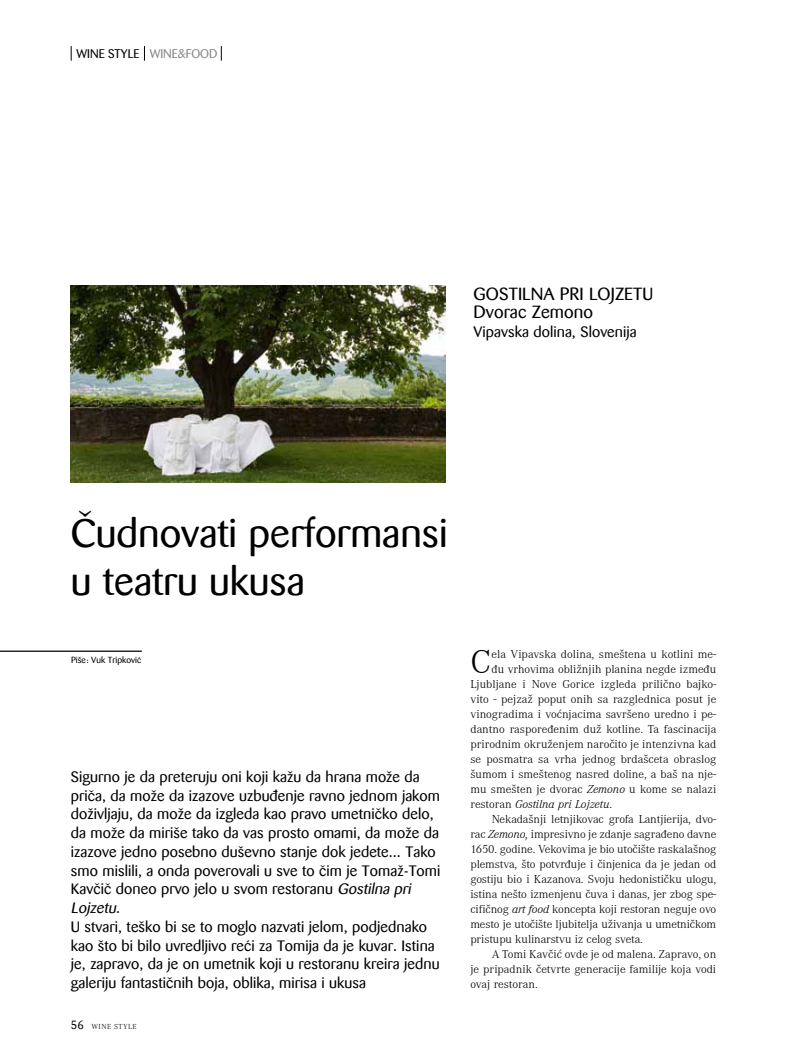
<style>
.page{position:relative;width:805px;height:1063px;background:#fff}
.page>*{position:absolute;margin:0;border:0;box-sizing:border-box;transform-origin:0 0}
.t1{font:39.38px/47.2px "Barmeno TE Bata";color:#000;scale:1.05 1}
.t2{font:300 34.25px "Corporate A";color:#000;scale:1.05 1}
.t3{font:17.5px/18.8px "Barmeno TE Bata";letter-spacing:.005em;color:#000;scale:1.05 1}
.t4{font:15px/18.8px "Barmeno TE Bata";letter-spacing:.005em;color:#000;scale:1.05 1}
.t5{font:12.5px "Barmeno TE Bata";color:#000}
.t6{font:300 11.88px "Corporate A";color:#000;scale:1.05 1}
.t7{font:italic 300 11.88px "Corporate A";color:#000;scale:1.05 1}
.t8{font:8.75px "Barmeno TE Bata";color:#000;scale:1.05 1}
.t9{font:300 7.5px "Corporate A";letter-spacing:.05em;color:#000;scale:1.05 1}
.s1{color:#878786}
.s2{font-style:italic}
.s3{font-style:normal}
.s4{font-family:"Barmeno TE Bata";font-weight:400;font-size:11.88px}
</style>
<div class="page">
<svg style="left:144px;top:46px;width:1px;height:15px"></svg>
<svg style="left:71px;top:46px;width:1px;height:15px"></svg>
<svg style="left:221px;top:46px;width:1px;height:15px"></svg>
<hr style="left:0;top:651px;width:142px;height:1px;background:#000">
<img style="left:71px;top:286px;width:374px;height:196px">
<p class="t5" style="left:76px;top:47px;width:141px">wi ne style <span class="s1">wi ne&amp;food</span></p>
<h3 class="t3" style="left:473px;top:284px;width:172px">Gostilna pri Lojzetu<br>Dvorac Zemono</h3>
<p class="t4" style="left:473px;top:323px;width:157px">Vipavska dolina, Slovenija</p>
<h1 class="t1" style="left:71px;top:511px;width:360px">Čudnovati performansi u teatru ukusa</h1>
<p class="t8" style="left:71px;top:655px;width:68px">Piše: Vuk Tripković</p>
<h2 class="t2" style="left:470px;top:643px;width:22px">C</h2>
<p class="t6" style="left:491px;top:648px;width:215px">ela Vipavska dolina, smeštena u kotlini me-</p>
<p class="t6" style="left:491px;top:663px;width:215px">đu vrhovima obližnjih planina negde između</p>
<p class="t6" style="left:470px;top:678px;width:235px">Ljubljane i Nove Gorice izgleda prilično bajko-</p>
<p class="t6" style="left:470px;top:693px;width:235px">vito - pejzaž poput onih sa razglednica posut je</p>
<p class="t6" style="left:470px;top:708px;width:235px">vinogradima i voćnjacima savršeno uredno i pe-</p>
<p class="t6" style="left:470px;top:723px;width:235px">dantno raspoređenim duž kotline. Ta fascinacija</p>
<p class="t6" style="left:470px;top:738px;width:235px">prirodnim okruženjem naročito je intenzivna kad</p>
<p class="t6" style="left:470px;top:753px;width:235px">se posmatra sa vrha jednog brdašceta obraslog</p>
<p class="t6" style="left:470px;top:768px;width:235px">šumom i smeštenog nasred doline, a baš na nje-</p>
<p class="t6" style="left:470px;top:783px;width:235px">mu smešten je dvorac <span class="s2">Zemono</span> u kome se nalazi</p>
<p class="t7" style="left:470px;top:798px;width:136px"><span class="s3">restoran</span> Gostilna pri Lojzetu<span class="s3">.</span></p>
<p class="t6" style="left:491px;top:813px;width:215px">Nekadašnji letnjikovac grofa Lantjierija, dvo-</p>
<p class="t6" style="left:470px;top:828px;width:235px">rac <span class="s2">Zemono,</span> impresivno je zdanje sagrađeno davne</p>
<p class="t6" style="left:470px;top:843px;width:235px">1650. godine. Vekovima je bio utočište raskalašnog</p>
<p class="t6" style="left:470px;top:858px;width:235px">plemstva, što potvrđuje i činjenica da je jedan od</p>
<p class="t6" style="left:470px;top:873px;width:235px">gostiju bio i Kazanova. Svoju hedonističku ulogu,</p>
<p class="t6" style="left:470px;top:888px;width:235px">istina nešto izmenjenu čuva i danas, jer zbog spe-</p>
<p class="t6" style="left:470px;top:903px;width:235px">cifičnog <span class="s2">art food</span> koncepta koji restoran neguje ovo</p>
<p class="t6" style="left:470px;top:918px;width:235px">mesto je utočište ljubitelja uživanja u umetničkom</p>
<p class="t6" style="left:470px;top:933px;width:166px">pristupu kulinarstvu iz celog sveta.</p>
<p class="t6" style="left:491px;top:948px;width:215px">A Tomi Kavčić ovde je od malena. Zapravo, on</p>
<p class="t6" style="left:470px;top:963px;width:235px">je pripadnik četvrte generacije familije koja vodi</p>
<p class="t6" style="left:470px;top:978px;width:66px">ovaj restoran.</p>
<p class="t4" style="left:71px;top:767px;width:353px">Sigurno je da preteruju oni koji kažu da hrana može da priča, da može da izazove uzbuđenje ravno jednom jakom doživljaju, da može da izgleda kao pravo umetničko delo, da može da miriše tako da vas prosto omami, da može da izazove jedno posebno duševno stanje dok jedete... Tako smo mislili, a onda poverovali u sve to čim je Tomaž-Tomi Kavčič doneo prvo jelo u svom restoranu <span class="s2">Gostilna pri Lojzetu</span>.<br>U stvari, teško bi se to moglo nazvati jelom, podjednako kao što bi bilo uvredljivo reći za Tomija da je kuvar. Istina je, zapravo, da je on umetnik koji u restoranu kreira jednu galeriju fantastičnih boja, oblika, mirisa i ukusa</p>
<p class="t9" style="left:71px;top:1022px;width:63px"><span class="s4">56</span> WINE STyle</p>
</div>
